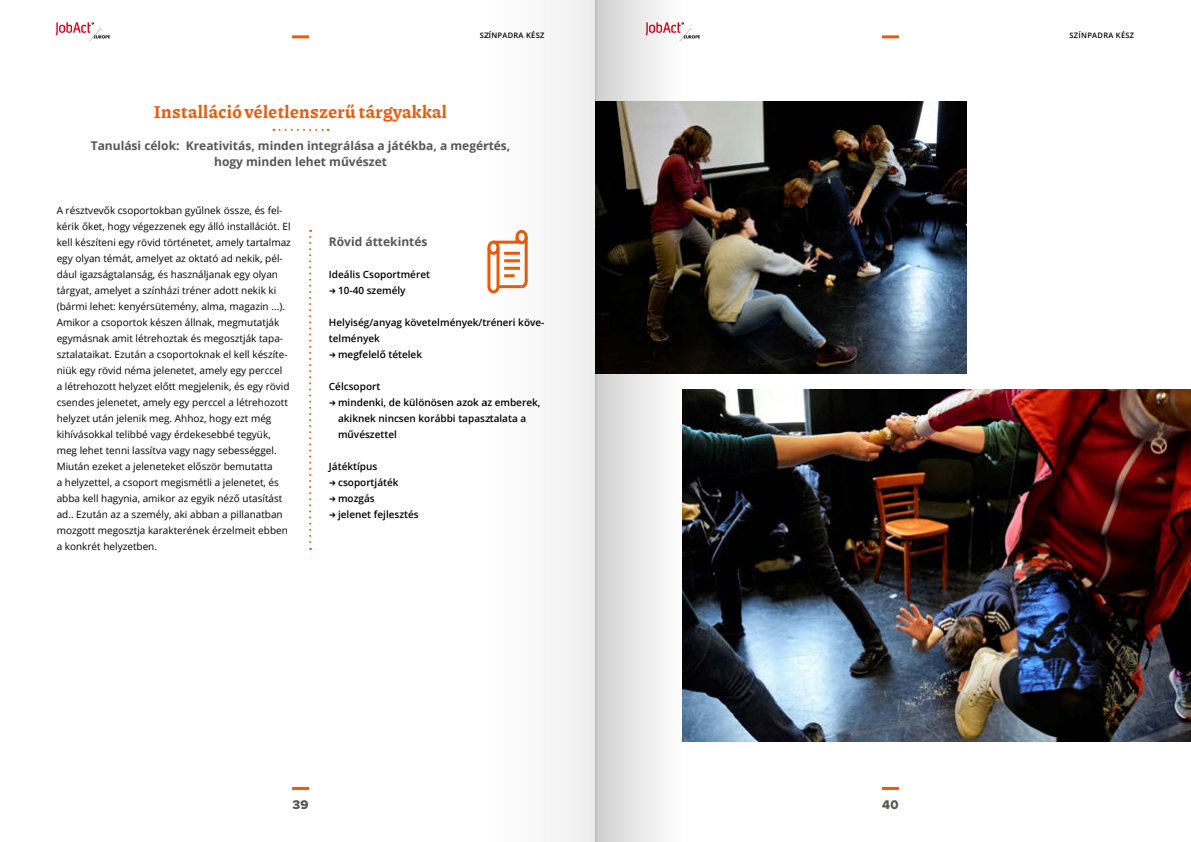
<style>
.page{position:relative;width:1191px;height:842px;background:#fff}
.page>*{position:absolute;margin:0;border:0;box-sizing:border-box;transform-origin:0 0}
.t1{font:100 18px "Piazzolla";letter-spacing:.02em;color:#ea5b0b}
.t2{font:13px "Proxima Nova Extrabld";color:#575756}
.t3{font:700 12px/16px "Open Sans";color:#575756;text-align:center}
.t4{font:10px/16px "Open Sans";color:#000}
.t5{font:600 10px/16px "Open Sans";color:#000}
.t6{font:600 7.5px "Open Sans";letter-spacing:.04em;color:#000}
.s1{font-family:"Piazzolla";font-weight:100;font-size:12px}
</style>
<div class="page">
<img style="left:683px;top:102px;width:283px;height:272px">
<img style="left:683px;top:390px;width:508px;height:352px">
<svg style="left:273px;top:129px;width:56px;height:2px"></svg>
<svg style="left:309px;top:230px;width:2px;height:320px"></svg>
<hr style="left:292px;top:787px;width:17px;height:3px;background:#ea5b0b">
<hr style="left:882px;top:787px;width:17px;height:3px;background:#ea5b0b">
<hr style="left:292px;top:35px;width:17px;height:3px;background:#ea5b0b">
<hr style="left:882px;top:35px;width:17px;height:3px;background:#ea5b0b">
<img style="left:55px;top:22px;width:55px;height:20px">
<img style="left:683px;top:22px;width:17px;height:17px">
<svg style="left:595px;top:0;width:88px;height:842px"></svg>
<div style="left:487px;top:0;width:108px;height:842px;background:#f7f7f7"></div>
<p class="t6" style="left:480px;top:31px;width:66px">SZÍNPADRA KÉSZ</p>
<p class="t6" style="left:1069px;top:31px;width:66px">SZÍNPADRA KÉSZ</p>
<h1 class="t1" style="left:154px;top:101px;width:295px">Installáció véletlenszerű tárgyakkal</h1>
<p class="t3" style="left:91px;top:137px;width:421px">Tanulási célok: Kreativitás, minden integrálása a játékba, a megértés, hogy minden lehet művészet</p>
<p class="t4" style="left:57px;top:202px;width:236px">A résztvevők csoportokban gyűlnek össze, és fel&shy;kérik őket, hogy végezzenek egy álló installációt. El kell készíteni egy rövid történetet, amely tartalmaz egy olyan témát, amelyet az oktató ad nekik, pél&shy;dául igazságtalanság, és használjanak egy olyan tárgyat, amelyet a színházi tréner adott nekik ki (bármi lehet: kenyérsütemény, alma, magazin ...).<br>Amikor a csoportok készen állnak, megmutatják egymásnak amit létrehoztak és megosztják tapa&shy;sztalataikat. Ezután a csoportoknak el kell készíte&shy;niük egy rövid néma jelenetet, amely egy perccel<br>a létrehozott helyzet előtt megjelenik, és egy rövid csendes jelenetet, amely egy perccel a létrehozott helyzet után jelenik meg. Ahhoz, hogy ezt még kihívásokkal telibbé vagy érdekesebbé tegyük, meg lehet tenni lassítva vagy nagy sebességgel.<br>Miután ezeket a jeleneteket először bemutatta<br>a helyzettel, a csoport megismétli a jelenetet, és abba kell hagynia, amikor az egyik néző utasítást ad.. Ezután az a személy, aki abban a pillanatban mozgott megosztja karakterének érzelmeit ebben a konkrét helyzetben.</p>
<p class="t3" style="left:329px;top:233px;width:100px">Rövid áttekintés</p>
<p class="t5" style="left:329px;top:266px;width:103px">Ideális Csoportméret</p>
<p class="t5" style="left:329px;top:282px;width:78px"><span class="s1">→</span> 10-40 személy</p>
<p class="t5" style="left:329px;top:314px;width:217px">Helyiség/anyag követelmények/tréneri köve&shy;telmények</p>
<p class="t5" style="left:329px;top:346px;width:95px"><span class="s1">→</span> megfelelő tételek</p>
<p class="t5" style="left:329px;top:378px;width:53px">Célcsoport</p>
<p class="t5" style="left:338px;top:394px;width:204px;text-indent:-9px"><span class="s1">→</span> mindenki, de különösen azok az emberek, akiknek nincsen korábbi tapasztalata a művészettel</p>
<p class="t5" style="left:329px;top:458px;width:50px">Játéktípus</p>
<p class="t5" style="left:329px;top:474px;width:71px"><span class="s1">→</span> csoportjáték</p>
<p class="t5" style="left:329px;top:490px;width:47px"><span class="s1">→</span> mozgás</p>
<p class="t5" style="left:329px;top:506px;width:91px"><span class="s1">→</span> jelenet fejlesztés</p>
<h2 class="t2" style="left:292px;top:798px;width:18px">39</h2>
<h2 class="t2" style="left:882px;top:798px;width:18px">40</h2>
</div>
